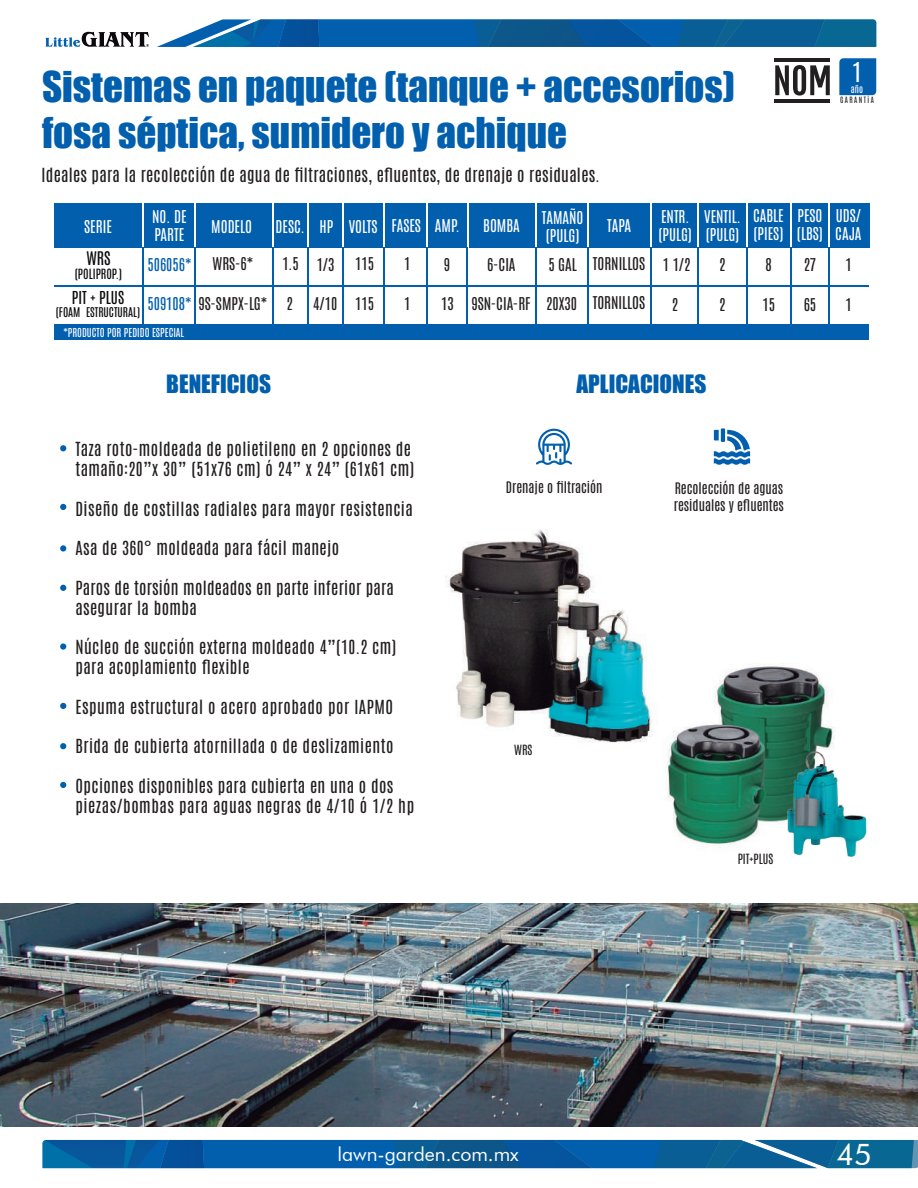
<style>
.page{position:relative;width:918px;height:1188px;background:#fff}
.page>*{position:absolute;margin:0;border:0;box-sizing:border-box;transform-origin:0 0}
.t1{font:39px/46.8px "Impact";color:#015fae}
.t2{font:30px "Futura BT";color:#fff}
.t3{font:23.25px "Impact";color:#015fae}
.t4{font:23.25px "Antonio";color:#fff}
.t5{font:19.5px "Futura BT";color:#fff}
.t6{font:16.5px/19.8px "Antonio";letter-spacing:.025em;color:#231f20}
.t7{font:15.9px "Antonio";color:#0b090c}
.t8{font:15.15px "Antonio";color:#0b090c}
.t9{font:15px/18px "Antonio";color:#fff}
.t10{font:15px "Antonio";color:#231f20}
.t11{font:15px "Antonio";color:#015fae}
.t12{font:13.5px/16.2px "Antonio";color:#231f20}
.t13{font:12px "Antonio";color:#231f20}
.t14{font:12px "Antonio";color:#0b090c}
.t15{font:11.4px "Antonio";color:#0b090c}
.t16{font:10.5px "Antonio";color:#fff}
.t17{font:8.85px "Antonio";color:#fff}
.t18{font:7.35px "Antonio";letter-spacing:.2em;color:#231f20}
</style>
<div class="page">
<img style="left:0;top:904px;width:918px;height:222px">
<svg style="left:43px;top:1140px;width:875px;height:28px;background:#0a5fa0"></svg>
<svg style="left:157px;top:19px;width:719px;height:28px;background:#1667a5"></svg>
<svg style="left:45px;top:32px;width:104px;height:15px"></svg>
<img style="left:445px;top:529px;width:207px;height:214px">
<img style="left:667px;top:663px;width:168px;height:183px">
<img style="left:771px;top:748px;width:96px;height:109px">
<div style="left:54px;top:324px;width:815px;height:16px;background:#015fae"></div>
<div style="left:54px;top:203px;width:815px;height:44px;background:#015fae"></div>
<hr style="left:142px;top:202px;width:2px;height:54px;background:#fff">
<hr style="left:307px;top:203px;width:2px;height:50px;background:#fff">
<hr style="left:142px;top:247px;width:2px;height:77px;background:#015fae">
<hr style="left:194px;top:202px;width:1px;height:54px;background:#fff">
<hr style="left:194px;top:247px;width:2px;height:77px;background:#015fae">
<hr style="left:272px;top:202px;width:1px;height:52px;background:#fff">
<hr style="left:272px;top:247px;width:2px;height:77px;background:#015fae">
<hr style="left:54px;top:285px;width:815px;height:2px;background:#015fae">
<hr style="left:307px;top:247px;width:2px;height:77px;background:#015fae">
<hr style="left:383px;top:203px;width:1px;height:50px;background:#fff">
<hr style="left:383px;top:247px;width:2px;height:77px;background:#015fae">
<hr style="left:342px;top:203px;width:2px;height:50px;background:#fff">
<hr style="left:342px;top:247px;width:2px;height:77px;background:#015fae">
<hr style="left:426px;top:203px;width:2px;height:50px;background:#fff">
<hr style="left:426px;top:247px;width:2px;height:77px;background:#015fae">
<hr style="left:697px;top:201px;width:2px;height:51px;background:#fff">
<hr style="left:467px;top:202px;width:1px;height:50px;background:#fff">
<hr style="left:535px;top:201px;width:2px;height:51px;background:#fff">
<hr style="left:587px;top:201px;width:1px;height:51px;background:#fff">
<hr style="left:651px;top:201px;width:1px;height:51px;background:#fff">
<hr style="left:651px;top:247px;width:1px;height:77px;background:#015fae">
<hr style="left:697px;top:247px;width:2px;height:77px;background:#015fae">
<hr style="left:746px;top:199px;width:1px;height:54px;background:#fff">
<hr style="left:790px;top:200px;width:2px;height:55px;background:#fff">
<hr style="left:746px;top:247px;width:1px;height:77px;background:#015fae">
<hr style="left:790px;top:247px;width:2px;height:77px;background:#015fae">
<hr style="left:828px;top:201px;width:2px;height:55px;background:#fff">
<hr style="left:828px;top:248px;width:2px;height:77px;background:#015fae">
<hr style="left:587px;top:247px;width:2px;height:77px;background:#015fae">
<hr style="left:535px;top:247px;width:2px;height:77px;background:#015fae">
<hr style="left:467px;top:247px;width:1px;height:77px;background:#015fae">
<svg style="left:60px;top:445px;width:6px;height:6px"></svg>
<svg style="left:60px;top:504px;width:6px;height:6px"></svg>
<svg style="left:60px;top:585px;width:6px;height:6px"></svg>
<div style="left:60px;top:643px;width:6px;height:7px;background:#015fae;border-radius:50%"></div>
<svg style="left:60px;top:703px;width:6px;height:6px"></svg>
<svg style="left:60px;top:743px;width:6px;height:6px"></svg>
<svg style="left:60px;top:782px;width:6px;height:6px"></svg>
<div style="left:60px;top:545px;width:6px;height:7px;background:#015fae;border-radius:50%"></div>
<svg style="left:536px;top:429px;width:36px;height:36px"></svg>
<svg style="left:714px;top:430px;width:36px;height:35px"></svg>
<svg style="left:839px;top:58px;width:37px;height:37px"></svg>
<svg style="left:775px;top:65px;width:55px;height:31px"></svg>
<hr style="left:775px;top:99px;width:55px;height:4px;background:#231f20">
<hr style="left:775px;top:58px;width:55px;height:4px;background:#231f20">
<h1 class="t1" style="left:42px;top:62px;width:695px">Sistemas en paquete (tanque + accesorios) fosa séptica, sumidero y achique</h1>
<p class="t6" style="left:41px;top:165px;width:560px">Ideales para la recolección de agua de filtraciones, efluentes, de drenaje o residuales.</p>
<p class="t9" style="left:84px;top:218px;width:29px">SERIE</p>
<p class="t9" style="left:152px;top:208px;width:36px">NO. DE<br>PARTE</p>
<p class="t7" style="left:86px;top:247px;width:26px">WRS</p>
<p class="t14" style="left:75px;top:266px;width:49px">(POLIPROP.)</p>
<p class="t8" style="left:72px;top:286px;width:54px">PIT + PLUS</p>
<p class="t15" style="left:56px;top:304px;width:86px">(FOAM ESTRUCTURAL)</p>
<p class="t9" style="left:211px;top:218px;width:42px">MODELO</p>
<p class="t9" style="left:276px;top:218px;width:186px">DESC. HP VOLTS FASES AMP.</p>
<p class="t9" style="left:483px;top:217px;width:38px">BOMBA</p>
<p class="t9" style="left:542px;top:209px;width:43px">TAMAÑO (PULG)</p>
<p class="t9" style="left:607px;top:217px;width:26px">TAPA</p>
<p class="t9" style="left:658px;top:208px;width:35px">ENTR. (PULG)</p>
<p class="t9" style="left:704px;top:208px;width:38px">VENTIL. (PULG)</p>
<p class="t10" style="left:404px;top:253px;width:8px">1</p>
<p class="t10" style="left:404px;top:293px;width:8px">1</p>
<p class="t10" style="left:213px;top:253px;width:42px">WRS-6*</p>
<p class="t10" style="left:199px;top:293px;width:70px">9S-SMPX-LG*</p>
<p class="t10" style="left:355px;top:253px;width:20px">115</p>
<p class="t10" style="left:355px;top:293px;width:20px">115</p>
<p class="t10" style="left:593px;top:253px;width:54px">TORNILLOS</p>
<p class="t10" style="left:593px;top:292px;width:54px">TORNILLOS</p>
<p class="t10" style="left:282px;top:253px;width:18px">1.5</p>
<p class="t10" style="left:287px;top:293px;width:8px">2</p>
<p class="t10" style="left:487px;top:254px;width:30px">6-CIA</p>
<p class="t10" style="left:471px;top:293px;width:61px">9SN-CIA-RF</p>
<p class="t10" style="left:317px;top:254px;width:19px">1/3</p>
<p class="t10" style="left:313px;top:293px;width:26px">4/10</p>
<p class="t10" style="left:444px;top:254px;width:8px">9</p>
<p class="t10" style="left:441px;top:293px;width:14px">13</p>
<p class="t10" style="left:719px;top:254px;width:8px">2</p>
<p class="t10" style="left:548px;top:254px;width:30px">5 GAL</p>
<p class="t10" style="left:663px;top:254px;width:29px">1 1/2</p>
<p class="t10" style="left:672px;top:294px;width:8px">2</p>
<p class="t10" style="left:719px;top:294px;width:8px">2</p>
<p class="t11" style="left:148px;top:254px;width:45px">506056*</p>
<p class="t11" style="left:148px;top:293px;width:45px">509108*</p>
<p class="t10" style="left:546px;top:293px;width:32px">20X30</p>
<p class="t16" style="left:63px;top:325px;width:122px">*PRODUCTO POR PEDIDO ESPECIAL</p>
<h3 class="t4" style="left:852px;top:55px;width:11px">1</h3>
<p class="t17" style="left:851px;top:83px;width:14px">año</p>
<p class="t18" style="left:840px;top:94px;width:35px">GARANTíA</p>
<p class="t9" style="left:753px;top:207px;width:32px">CABLE (PIES)</p>
<p class="t9" style="left:797px;top:207px;width:28px">PESO (LBS)</p>
<p class="t9" style="left:835px;top:207px;width:28px">UDS/<br>CAJA</p>
<p class="t10" style="left:766px;top:254px;width:8px">8</p>
<p class="t10" style="left:763px;top:294px;width:14px">15</p>
<p class="t10" style="left:804px;top:254px;width:14px">27</p>
<p class="t10" style="left:804px;top:294px;width:14px">65</p>
<p class="t10" style="left:846px;top:254px;width:8px">1</p>
<p class="t10" style="left:846px;top:294px;width:8px">1</p>
<h3 class="t3" style="left:166px;top:365px;width:106px">BENEFICIOS</h3>
<h3 class="t3" style="left:576px;top:366px;width:131px">APLICACIONES</h3>
<p class="t6" style="left:75px;top:440px;width:340px">Taza roto-moldeada de polietileno en 2 opciones de tamaño:20”x 30” (51x76 cm) ó 24” x 24” (61x61 cm)</p>
<p class="t6" style="left:75px;top:499px;width:339px">Diseño de costillas radiales para mayor resistencia</p>
<p class="t6" style="left:75px;top:539px;width:265px">Asa de 360° moldeada para fácil manejo</p>
<p class="t6" style="left:75px;top:578px;width:320px">Paros de torsión moldeados en parte inferior para asegurar la bomba</p>
<p class="t6" style="left:75px;top:638px;width:322px">Núcleo de succión externa moldeado 4”(10.2 cm) para acoplamiento flexible</p>
<p class="t6" style="left:75px;top:697px;width:319px">Espuma estructural o acero aprobado por IAPMO</p>
<p class="t6" style="left:75px;top:737px;width:319px">Brida de cubierta atornillada o de deslizamiento</p>
<p class="t6" style="left:75px;top:776px;width:340px">Opciones disponibles para cubierta en una o dos piezas/bombas para aguas negras de 4/10 ó 1/2 hp</p>
<p class="t12" style="left:506px;top:480px;width:98px">Drenaje o filtración</p>
<p class="t12" style="left:674px;top:481px;width:112px">Recolección de aguas residuales y efluentes</p>
<p class="t13" style="left:514px;top:742px;width:20px">WRS</p>
<p class="t13" style="left:738px;top:850px;width:37px">PIT+PLUS</p>
<p class="t5" style="left:337px;top:1142px;width:183px">lawn-garden.com.mx</p>
<h2 class="t2" style="left:836px;top:1136px;width:37px">45</h2>
</div>
